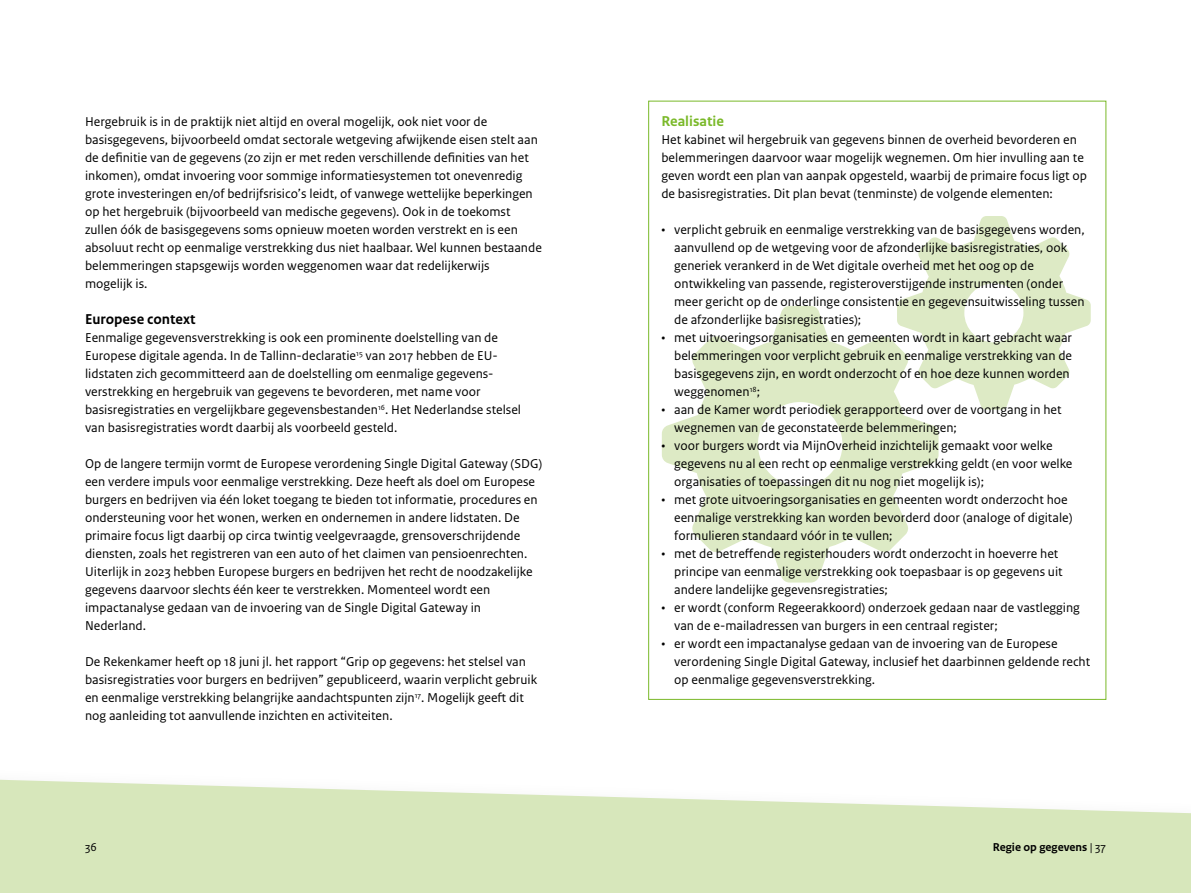
<style>
.page{position:relative;width:1191px;height:893px;background:#fff}
.page>*{position:absolute;margin:0;border:0;box-sizing:border-box;transform-origin:0 0}
.H3_-_tussenkop{font:700 15px "Rijksoverheid Sans Text";color:#000}
.P_-_Plat_kader_kop{font:700 15px "Rijksoverheid Sans Text";color:#7ab929}
.P_-_Plat{font:13.5px/18px "Rijksoverheid Sans Text";color:#000}
.P_-_Plat_kader{font:13.5px/18px "Rijksoverheid Sans Text";color:#000}
.t1{font:700 12px "Rijksoverheid Sans Text";color:#000}
.t2{font:12px "Rijksoverheid Sans Text";color:#000}
.s1{font-weight:400}
</style>
<div class="page">
<svg style="left:662px;top:306px;width:276px;height:276px;fill:#ddeac5"></svg>
<svg style="left:897px;top:216px;width:193px;height:194px"></svg>
<svg style="left:0;top:779px;width:1191px;height:114px;fill:#d7e7bb"></svg>
<p class="P_-_Plat" style="left:85px;top:113px;width:458px">Hergebruik is in de praktijk niet altijd en overal mogelijk, ook niet voor de basisgegevens, bijvoorbeeld omdat sectorale wetgeving afwijkende eisen stelt aan de definitie van de gegevens (zo zijn er met reden verschillende definities van het inkomen), omdat invoering voor sommige informatiesystemen tot onevenredig grote investeringen en/of bedrijfsrisico’s leidt, of vanwege wettelijke beperkingen op het hergebruik (bijvoorbeeld van medische gegevens). Ook in de toekomst zullen óók de basisgegevens soms opnieuw moeten worden verstrekt en is een absoluut recht op eenmalige verstrekking dus niet haalbaar. Wel kunnen bestaande belemmeringen stapsgewijs worden weggenomen waar dat redelijkerwijs<br>mogelijk is.</p>
<h2 class="H3_-_tussenkop" style="left:85px;top:311px;width:112px">Europese context</h2>
<p class="P_-_Plat" style="left:85px;top:329px;width:437px">Eenmalige gegevensverstrekking is ook een prominente doelstelling van de Europese digitale agenda. In de Tallinn-declaratie<sup>15</sup> van 2017 hebben de EU&shy;lidstaten zich gecommitteerd aan de doelstelling om eenmalige gegevens&shy;verstrekking en hergebruik van gegevens te bevorderen, met name voor basisregistraties en vergelijkbare gegevensbestanden<sup>16</sup>. Het Nederlandse stelsel van basisregistraties wordt daarbij als voorbeeld gesteld.</p>
<p class="P_-_Plat" style="left:85px;top:455px;width:459px">Op de langere termijn vormt de Europese verordening Single Digital Gateway (SDG) een verdere impuls voor eenmalige verstrekking. Deze heeft als doel om Europese burgers en bedrijven via één loket toegang te bieden tot informatie, procedures en ondersteuning voor het wonen, werken en ondernemen in andere lidstaten. De primaire focus ligt daarbij op circa twintig veelgevraagde, grensoverschrijdende diensten, zoals het registreren van een auto of het claimen van pensioenrechten.<br>Uiterlijk in 2023 hebben Europese burgers en bedrijven het recht de noodzakelijke gegevens daarvoor slechts één keer te verstrekken. Momenteel wordt een impactanalyse gedaan van de invoering van de Single Digital Gateway in Nederland.</p>
<p class="P_-_Plat" style="left:85px;top:653px;width:453px">De Rekenkamer heeft op 18 juni jl. het rapport “Grip op gegevens: het stelsel van basisregistraties voor burgers en bedrijven” gepubliceerd, waarin verplicht gebruik en eenmalige verstrekking belangrijke aandachtspunten zijn<sup>17</sup>. Mogelijk geeft dit nog aanleiding tot aanvullende inzichten en activiteiten.</p>
<p class="P_-_Plat_kader_kop" style="left:661px;top:113px;width:64px">Realisatie</p>
<p class="P_-_Plat_kader" style="left:661px;top:131px;width:427px">Het kabinet wil hergebruik van gegevens binnen de overheid bevorderen en belemmeringen daarvoor waar mogelijk wegnemen. Om hier invulling aan te geven wordt een plan van aanpak opgesteld, waarbij de primaire focus ligt op de basisregistraties. Dit plan bevat (tenminste) de volgende elementen:</p>
<p class="P_-_Plat" style="left:674px;top:221px;width:412px;text-indent:-13px">• verplicht gebruik en eenmalige verstrekking van de basisgegevens worden, aanvullend op de wetgeving voor de afzonderlijke basisregistraties, ook generiek verankerd in de Wet digitale overheid met het oog op de ontwikkeling van passende, registeroverstijgende instrumenten (onder meer gericht op de onderlinge consistentie en gegevensuitwisseling tussen de afzonderlijke basisregistraties);</p>
<p class="P_-_Plat" style="left:674px;top:329px;width:399px;text-indent:-13px">• met uitvoeringsorganisaties en gemeenten wordt in kaart gebracht waar belemmeringen voor verplicht gebruik en eenmalige verstrekking van de basisgegevens zijn, en wordt onderzocht of en hoe deze kunnen worden weggenomen<sup>18</sup>;</p>
<p class="P_-_Plat" style="left:674px;top:401px;width:389px;text-indent:-13px">• aan de Kamer wordt periodiek gerapporteerd over de voortgang in het wegnemen van de geconstateerde belemmeringen;</p>
<p class="P_-_Plat" style="left:674px;top:437px;width:400px;text-indent:-13px">• voor burgers wordt via MijnOverheid inzichtelijk gemaakt voor welke gegevens nu al een recht op eenmalige verstrekking geldt (en voor welke organisaties of toepassingen dit nu nog niet mogelijk is);</p>
<p class="P_-_Plat" style="left:674px;top:491px;width:400px;text-indent:-13px">• met grote uitvoeringsorganisaties en gemeenten wordt onderzocht hoe eenmalige verstrekking kan worden bevorderd door (analoge of digitale) formulieren standaard vóór in te vullen;</p>
<p class="P_-_Plat" style="left:674px;top:545px;width:390px;text-indent:-13px">• met de betreffende registerhouders wordt onderzocht in hoeverre het principe van eenmalige verstrekking ook toepasbaar is op gegevens uit andere landelijke gegevensregistraties;</p>
<p class="P_-_Plat" style="left:674px;top:599px;width:407px;text-indent:-13px">• er wordt (conform Regeerakkoord) onderzoek gedaan naar de vastlegging van de e-mailadressen van burgers in een centraal register;</p>
<p class="P_-_Plat" style="left:674px;top:635px;width:417px;text-indent:-13px">• er wordt een impactanalyse gedaan van de invoering van de Europese verordening Single Digital Gateway, inclusief het daarbinnen geldende recht op eenmalige gegevensverstrekking.</p>
<p class="t2" style="left:85px;top:840px;width:13px">36</p>
<p class="t1" style="left:992px;top:840px;width:115px">Regie op gegevens <span class="s1">| 37</span></p>
</div>
